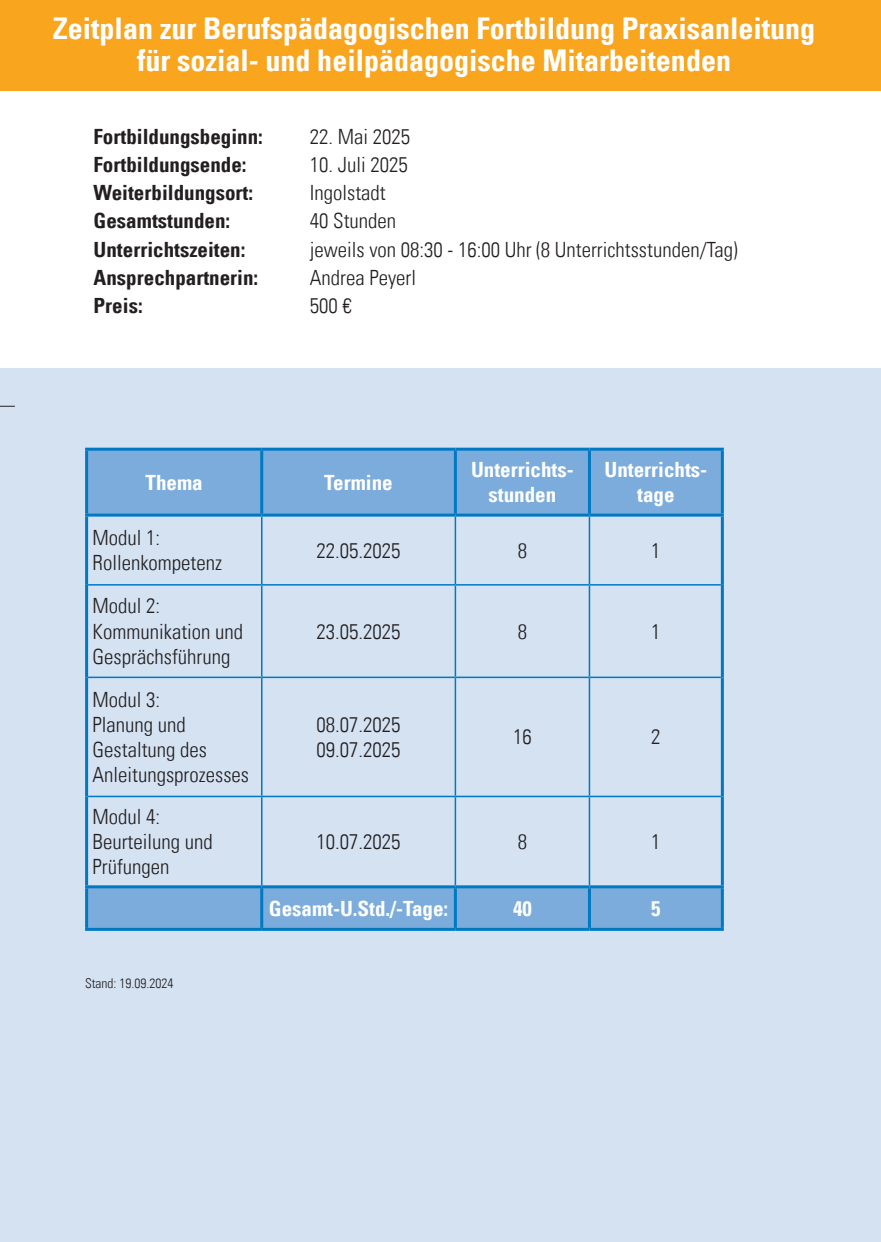
<style>
.page{position:relative;width:881px;height:1242px;background:#fff}
.page>*{position:absolute;margin:0;border:0;box-sizing:border-box;transform-origin:0 0}
.t1{font:30px "Univers Com 67 Bold Cond";color:#fff}
.t2{font:21px/25.2px "Univers Com 47 Light Cond";color:#231f20}
.t3{font:21px "Univers Com 67 Bold Cond";color:#231f20}
.t4{font:21px/25.2px "Univers Com 67 Bold Cond";color:#fff;text-align:center}
.t5{font:13.5px "Univers Com 47 Light Cond";color:#231f20}
</style>
<div class="page">
<div style="left:0;top:369px;width:880px;height:873px;background:#d4e2f2"></div>
<svg style="left:0;top:406px;width:15px;height:1px"></svg>
<div style="left:0;top:0;width:880px;height:91px;background:#f9a51d"></div>
<svg style="left:88px;top:451px;width:632px;height:477px"></svg>
<hr style="left:588px;top:516px;width:2px;height:68px;background:#0079c2">
<hr style="left:261px;top:584px;width:194px;height:1px;background:#0079c2">
<hr style="left:455px;top:584px;width:134px;height:1px;background:#0079c2">
<hr style="left:589px;top:584px;width:131px;height:1px;background:#0079c2">
<hr style="left:588px;top:585px;width:2px;height:91px;background:#0079c2">
<hr style="left:261px;top:676px;width:194px;height:2px;background:#0079c2">
<hr style="left:455px;top:676px;width:134px;height:2px;background:#0079c2">
<hr style="left:589px;top:676px;width:131px;height:2px;background:#0079c2">
<hr style="left:588px;top:678px;width:2px;height:117px;background:#0079c2">
<hr style="left:261px;top:795px;width:194px;height:2px;background:#0079c2">
<hr style="left:455px;top:795px;width:134px;height:2px;background:#0079c2">
<hr style="left:589px;top:795px;width:131px;height:2px;background:#0079c2">
<hr style="left:588px;top:797px;width:2px;height:88px;background:#0079c2">
<hr style="left:720px;top:516px;width:3px;height:69px;background:#0079c2">
<hr style="left:720px;top:585px;width:3px;height:92px;background:#0079c2">
<hr style="left:720px;top:677px;width:3px;height:119px;background:#0079c2">
<hr style="left:720px;top:796px;width:3px;height:89px;background:#0079c2">
<hr style="left:720px;top:888px;width:3px;height:40px;background:#0079c2">
<hr style="left:589px;top:928px;width:134px;height:3px;background:#0079c2">
<hr style="left:589px;top:885px;width:134px;height:3px;background:#0079c2">
<hr style="left:85px;top:888px;width:3px;height:40px;background:#0079c2">
<hr style="left:85px;top:928px;width:176px;height:3px;background:#0079c2">
<hr style="left:454px;top:516px;width:2px;height:68px;background:#0079c2">
<hr style="left:454px;top:585px;width:2px;height:91px;background:#0079c2">
<hr style="left:454px;top:678px;width:2px;height:117px;background:#0079c2">
<hr style="left:454px;top:797px;width:2px;height:88px;background:#0079c2">
<hr style="left:85px;top:448px;width:176px;height:3px;background:#0079c2">
<hr style="left:85px;top:451px;width:3px;height:62px;background:#0079c2">
<hr style="left:261px;top:448px;width:194px;height:3px;background:#0079c2">
<hr style="left:260px;top:451px;width:3px;height:62px;background:#0079c2">
<hr style="left:455px;top:448px;width:134px;height:3px;background:#0079c2">
<hr style="left:453px;top:451px;width:3px;height:62px;background:#0079c2">
<hr style="left:589px;top:448px;width:134px;height:3px;background:#0079c2">
<hr style="left:587px;top:451px;width:3px;height:62px;background:#0079c2">
<hr style="left:720px;top:451px;width:3px;height:62px;background:#0079c2">
<hr style="left:261px;top:513px;width:194px;height:3px;background:#0079c2">
<hr style="left:455px;top:513px;width:134px;height:3px;background:#0079c2">
<hr style="left:589px;top:513px;width:134px;height:3px;background:#0079c2">
<hr style="left:261px;top:885px;width:194px;height:3px;background:#0079c2">
<hr style="left:260px;top:888px;width:3px;height:40px;background:#0079c2">
<hr style="left:455px;top:885px;width:134px;height:3px;background:#0079c2">
<hr style="left:453px;top:888px;width:3px;height:40px;background:#0079c2">
<hr style="left:587px;top:888px;width:3px;height:40px;background:#0079c2">
<hr style="left:261px;top:928px;width:194px;height:3px;background:#0079c2">
<hr style="left:455px;top:928px;width:134px;height:3px;background:#0079c2">
<hr style="left:85px;top:513px;width:176px;height:3px;background:#0079c2">
<hr style="left:85px;top:516px;width:3px;height:69px;background:#0079c2">
<hr style="left:85px;top:585px;width:3px;height:92px;background:#0079c2">
<hr style="left:85px;top:677px;width:3px;height:119px;background:#0079c2">
<hr style="left:85px;top:796px;width:3px;height:89px;background:#0079c2">
<hr style="left:85px;top:885px;width:176px;height:3px;background:#0079c2">
<hr style="left:261px;top:516px;width:1px;height:68px;background:#0079c2">
<hr style="left:88px;top:584px;width:173px;height:1px;background:#0079c2">
<hr style="left:261px;top:585px;width:1px;height:91px;background:#0079c2">
<hr style="left:88px;top:676px;width:173px;height:2px;background:#0079c2">
<hr style="left:261px;top:678px;width:1px;height:117px;background:#0079c2">
<hr style="left:88px;top:795px;width:173px;height:2px;background:#0079c2">
<hr style="left:261px;top:797px;width:1px;height:88px;background:#0079c2">
<p class="t1" style="left:53px;top:10px;width:763px">Zeitplan zur Berufspädagogischen Fortbildung Praxisanleitung</p>
<p class="t1" style="left:137px;top:42px;width:595px">für sozial- und heilpädagogische Mitarbeitenden</p>
<p class="t3" style="left:94px;top:123px;width:171px">Fortbildungsbeginn:</p>
<p class="t2" style="left:310px;top:124px;width:102px">22. Mai 2025</p>
<p class="t3" style="left:94px;top:152px;width:154px">Fortbildungsende:</p>
<p class="t2" style="left:310px;top:152px;width:99px">10. Juli 2025</p>
<p class="t3" style="left:94px;top:180px;width:161px">Weiterbildungsort:</p>
<p class="t2" style="left:310px;top:180px;width:77px">Ingolstadt</p>
<p class="t3" style="left:94px;top:208px;width:138px">Gesamtstunden:</p>
<p class="t2" style="left:310px;top:208px;width:88px">40 Stunden</p>
<p class="t3" style="left:94px;top:236px;width:153px">Unterrichtszeiten:</p>
<p class="t2" style="left:310px;top:236px;width:429px">jeweils von 08:30 - 16:00 Uhr (8 Unterrichtsstunden/Tag)</p>
<p class="t3" style="left:94px;top:264px;width:166px">Ansprechpartnerin:</p>
<p class="t2" style="left:310px;top:265px;width:108px">Andrea Peyerl</p>
<p class="t3" style="left:94px;top:292px;width:50px">Preis:</p>
<p class="t2" style="left:310px;top:293px;width:43px">500 €</p>
<p class="t4" style="left:145px;top:469px;width:59px">Thema</p>
<p class="t4" style="left:324px;top:469px;width:70px">Termine</p>
<p class="t4" style="left:471px;top:457px;width:104px">Unterrichts&shy;stunden</p>
<p class="t4" style="left:604px;top:457px;width:104px">Unterrichts&shy;tage</p>
<p class="t2" style="left:93px;top:525px;width:69px">Modul 1:</p>
<p class="t2" style="left:93px;top:550px;width:131px">Rollenkompetenz</p>
<p class="t2" style="left:316px;top:537px;width:85px">22.05.2025</p>
<p class="t2" style="left:517px;top:537px;width:11px">8</p>
<p class="t2" style="left:651px;top:537px;width:11px">1</p>
<p class="t2" style="left:93px;top:593px;width:69px">Modul 2:</p>
<p class="t2" style="left:93px;top:618px;width:152px">Kommunikation und<br>Gesprächsführung</p>
<p class="t2" style="left:316px;top:618px;width:85px">23.05.2025</p>
<p class="t2" style="left:517px;top:618px;width:11px">8</p>
<p class="t2" style="left:651px;top:618px;width:11px">1</p>
<p class="t2" style="left:93px;top:686px;width:69px">Modul 3:</p>
<p class="t2" style="left:93px;top:712px;width:158px">Planung und<br>Gestaltung des<br>Anleitungsprozesses</p>
<p class="t2" style="left:316px;top:712px;width:85px">08.07.2025</p>
<p class="t2" style="left:513px;top:724px;width:20px">16</p>
<p class="t2" style="left:651px;top:724px;width:11px">2</p>
<p class="t2" style="left:316px;top:737px;width:85px">09.07.2025</p>
<p class="t2" style="left:93px;top:804px;width:69px">Modul 4:</p>
<p class="t2" style="left:93px;top:829px;width:122px">Beurteilung und<br>Prüfungen</p>
<p class="t2" style="left:316px;top:829px;width:85px">10.07.2025</p>
<p class="t2" style="left:517px;top:829px;width:11px">8</p>
<p class="t2" style="left:651px;top:829px;width:11px">1</p>
<p class="t4" style="left:269px;top:895px;width:181px">Gesamt-U.Std./-Tage:</p>
<p class="t4" style="left:513px;top:895px;width:20px">40</p>
<p class="t4" style="left:651px;top:895px;width:11px">5</p>
<p class="t5" style="left:85px;top:975px;width:90px">Stand: 19.09.2024</p>
</div>
